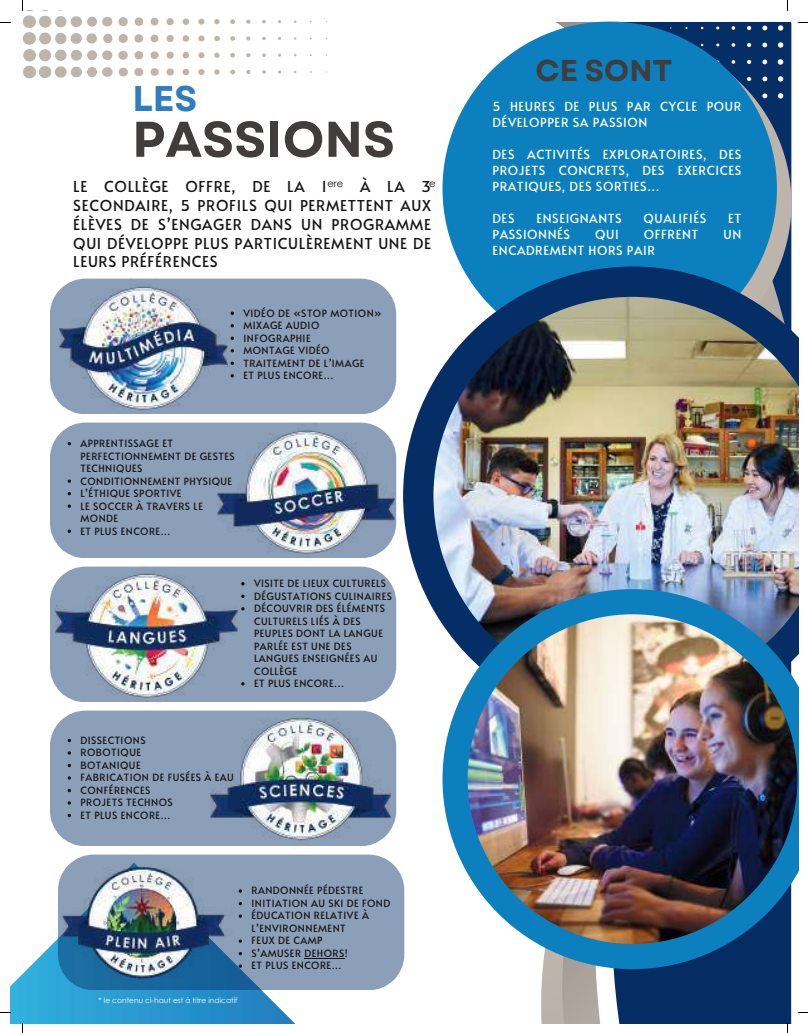
<style>
.page{position:relative;width:808px;height:1033px;background:#fff}
.page>*{position:absolute;margin:0;border:0;box-sizing:border-box;transform-origin:0 0}
.t1{font:700 50.12px "Garet";color:#413d3c}
.t2{font:700 35.62px "Garet";color:#2f7cc0}
.t3{font:700 30.12px "Garet";color:#413d3c}
.t4{font:15px/18.8px "Alata";letter-spacing:.045em;color:#141515;text-align:justify}
.t5{font:12.5px/16px "Alata";letter-spacing:.045em;color:#fff}
.t6{font:10px/12.5px "Alata";letter-spacing:.045em;color:#141515}
.t7{font:10px "Century Gothic";color:#141515}
.t8{font:7.5px "Century Gothic";color:#feffff}
</style>
<div class="page">
<img style="left:10px;top:943px;width:284px;height:80px">
<div style="left:677px;top:969px;width:114px;height:54px;background:#052c63"></div>
<svg style="left:541px;top:969px;width:20px;height:54px"></svg>
<svg style="left:561px;top:969px;width:116px;height:54px;fill:#052c63"></svg>
<svg style="left:778px;top:25px;width:5px;height:6px"></svg>
<svg style="left:776px;top:36px;width:15px;height:230px;background:#576b86"></svg>
<svg style="left:442px;top:22px;width:334px;height:244px;background:#2185be"></svg>
<svg style="left:403px;top:266px;width:389px;height:343px"></svg>
<img style="left:433px;top:297px;width:365px;height:327px">
<svg style="left:442px;top:589px;width:356px;height:380px"></svg>
<img style="left:467px;top:614px;width:330px;height:330px">
<svg style="left:262px;top:70px;width:4px;height:4px"></svg>
<svg style="left:246px;top:70px;width:4px;height:4px"></svg>
<svg style="left:230px;top:70px;width:5px;height:4px"></svg>
<svg style="left:214px;top:69px;width:5px;height:6px"></svg>
<svg style="left:198px;top:69px;width:6px;height:6px"></svg>
<svg style="left:182px;top:69px;width:7px;height:6px"></svg>
<svg style="left:166px;top:68px;width:8px;height:8px"></svg>
<svg style="left:150px;top:68px;width:8px;height:8px"></svg>
<svg style="left:134px;top:68px;width:9px;height:8px"></svg>
<svg style="left:262px;top:53px;width:4px;height:4px"></svg>
<svg style="left:246px;top:53px;width:4px;height:4px"></svg>
<svg style="left:230px;top:53px;width:5px;height:5px"></svg>
<svg style="left:214px;top:53px;width:5px;height:5px"></svg>
<svg style="left:198px;top:52px;width:6px;height:6px"></svg>
<svg style="left:183px;top:52px;width:6px;height:6px"></svg>
<svg style="left:167px;top:52px;width:7px;height:7px"></svg>
<svg style="left:150px;top:51px;width:8px;height:8px"></svg>
<svg style="left:134px;top:51px;width:9px;height:8px"></svg>
<svg style="left:262px;top:37px;width:4px;height:3px"></svg>
<svg style="left:246px;top:36px;width:4px;height:4px"></svg>
<svg style="left:230px;top:36px;width:5px;height:5px"></svg>
<svg style="left:214px;top:36px;width:6px;height:5px"></svg>
<svg style="left:198px;top:35px;width:6px;height:6px"></svg>
<svg style="left:183px;top:35px;width:6px;height:7px"></svg>
<svg style="left:167px;top:35px;width:7px;height:7px"></svg>
<svg style="left:150px;top:35px;width:8px;height:7px"></svg>
<svg style="left:134px;top:34px;width:9px;height:9px"></svg>
<svg style="left:262px;top:20px;width:4px;height:3px"></svg>
<svg style="left:246px;top:20px;width:4px;height:4px"></svg>
<svg style="left:230px;top:19px;width:5px;height:5px"></svg>
<svg style="left:214px;top:19px;width:5px;height:5px"></svg>
<svg style="left:198px;top:19px;width:6px;height:6px"></svg>
<svg style="left:182px;top:18px;width:7px;height:7px"></svg>
<svg style="left:166px;top:18px;width:8px;height:7px"></svg>
<svg style="left:150px;top:18px;width:8px;height:8px"></svg>
<svg style="left:135px;top:18px;width:8px;height:8px"></svg>
<div style="left:50px;top:278px;width:346px;height:136px;background:#8c9fb8"></div>
<img style="left:59px;top:278px;width:168px;height:136px">
<div style="left:50px;top:422px;width:346px;height:136px;background:#8c9fb8"></div>
<div style="left:50px;top:566px;width:346px;height:136px;background:#8c9fb8"></div>
<div style="left:50px;top:710px;width:346px;height:136px;background:#8c9fb8"></div>
<svg style="left:58px;top:854px;width:346px;height:136px;background:#8b9fb8"></svg>
<img style="left:217px;top:422px;width:178px;height:136px">
<img style="left:56px;top:566px;width:182px;height:136px">
<img style="left:210px;top:710px;width:180px;height:136px">
<img style="left:53px;top:857px;width:180px;height:131px">
<svg style="left:230px;top:311px;width:4px;height:4px"></svg>
<svg style="left:230px;top:324px;width:4px;height:3px"></svg>
<svg style="left:230px;top:336px;width:4px;height:4px"></svg>
<svg style="left:230px;top:349px;width:4px;height:3px"></svg>
<svg style="left:230px;top:361px;width:4px;height:4px"></svg>
<svg style="left:230px;top:374px;width:4px;height:3px"></svg>
<hr style="left:304px;top:957px;width:41px;height:1px;background:#141515">
<svg style="left:68px;top:738px;width:3px;height:4px"></svg>
<svg style="left:68px;top:763px;width:3px;height:4px"></svg>
<svg style="left:68px;top:788px;width:3px;height:4px"></svg>
<svg style="left:68px;top:813px;width:3px;height:4px"></svg>
<svg style="left:241px;top:594px;width:3px;height:4px"></svg>
<svg style="left:68px;top:479px;width:3px;height:4px"></svg>
<svg style="left:68px;top:504px;width:3px;height:4px"></svg>
<svg style="left:68px;top:529px;width:3px;height:4px"></svg>
<svg style="left:22px;top:0;width:106px;height:78px"></svg>
<h2 class="t2" style="left:132px;top:77px;width:66px">LES</h2>
<h1 class="t1" style="left:132px;top:108px;width:264px">PASSIONS</h1>
<h3 class="t4" style="left:73px;top:176px;width:359px;text-indent:287px">À LA 3<br>SECONDAIRE, 5 PROFILS QUI PERMETTENT AUX ÉLÈVES DE S’ENGAGER DANS UN PROGRAMME QUI DÉVELOPPE PLUS PARTICULÈREMENT UNE DE LEURS PRÉFÉRENCES</h3>
<h3 class="t4" style="left:73px;top:176px;width:255px">LE COLLÈGE OFFRE, DE LA 1</h3>
<p class="t7" style="left:327px;top:176px;width:18px">ere</p>
<p class="t7" style="left:429px;top:176px;width:8px">e</p>
<p class="t6" style="left:243px;top:305px;width:140px">VIDÉO DE «STOP MOTION»<br>MIXAGE AUDIO<br>INFOGRAPHIE<br>MONTAGE VIDÉO<br>TRAITEMENT DE L’IMAGE<br>ET PLUS ENCORE...</p>
<p class="t6" style="left:80px;top:436px;width:156px">APPRENTISSAGE ET<br>PERFECTIONNEMENT DE GESTES<br>TECHNIQUES<br>CONDITIONNEMENT PHYSIQUE<br>L’ÉTHIQUE SPORTIVE<br>LE SOCCER À TRAVERS LE<br>MONDE<br>ET PLUS ENCORE...</p>
<p class="t6" style="left:254px;top:576px;width:139px">VISITE DE LIEUX CULTURELS<br>DÉGUSTATIONS CULINAIRES<br>DÉCOUVRIR DES ÉLÉMENTS<br>CULTURELS LIÉS À DES<br>PEUPLES DONT LA LANGUE<br>PARLÉE EST UNE DES<br>LANGUES ENSEIGNÉES AU<br>COLLÈGE<br>ET PLUS ENCORE...</p>
<p class="t6" style="left:80px;top:732px;width:155px">DISSECTIONS<br>ROBOTIQUE<br>BOTANIQUE<br>FABRICATION DE FUSÉES À EAU<br>CONFÉRENCES<br>PROJETS TECHNOS<br>ET PLUS ENCORE...</p>
<p class="t6" style="left:251px;top:883px;width:140px">RANDONNÉE PÉDESTRE<br>INITIATION AU SKI DE FOND<br>ÉDUCATION RELATIVE À<br>L’ENVIRONNEMENT<br>FEUX DE CAMP<br>S’AMUSER DEHORS!<br>ET PLUS ENCORE...</p>
<p class="t8" style="left:99px;top:994px;width:140px">* le contenu ci-haut est à titre indicatif</p>
<h3 class="t3" style="left:535px;top:52px;width:138px">CE SONT</h3>
<p class="t5" style="left:492px;top:97px;width:250px">5 HEURES DE PLUS PAR CYCLE POUR<br>DÉVELOPPER SA PASSION</p>
<p class="t5" style="left:492px;top:145px;width:250px;text-align:justify">DES ACTIVITÉS EXPLORATOIRES, DES PROJETS CONCRETS, DES EXERCICES PRATIQUES, DES SORTIES...</p>
<p class="t5" style="left:492px;top:209px;width:24px">DES</p>
<p class="t5" style="left:536px;top:209px;width:87px">ENSEIGNANTS</p>
<p class="t5" style="left:643px;top:209px;width:64px">QUALIFIÉS</p>
<p class="t5" style="left:728px;top:209px;width:15px">ET</p>
<p class="t5" style="left:492px;top:225px;width:79px">PASSIONNÉS</p>
<p class="t5" style="left:595px;top:225px;width:25px">QUI</p>
<p class="t5" style="left:643px;top:225px;width:56px">OFFRENT</p>
<p class="t5" style="left:723px;top:225px;width:19px">UN</p>
<p class="t5" style="left:492px;top:241px;width:164px">ENCADREMENT HORS PAIR</p>
</div>
